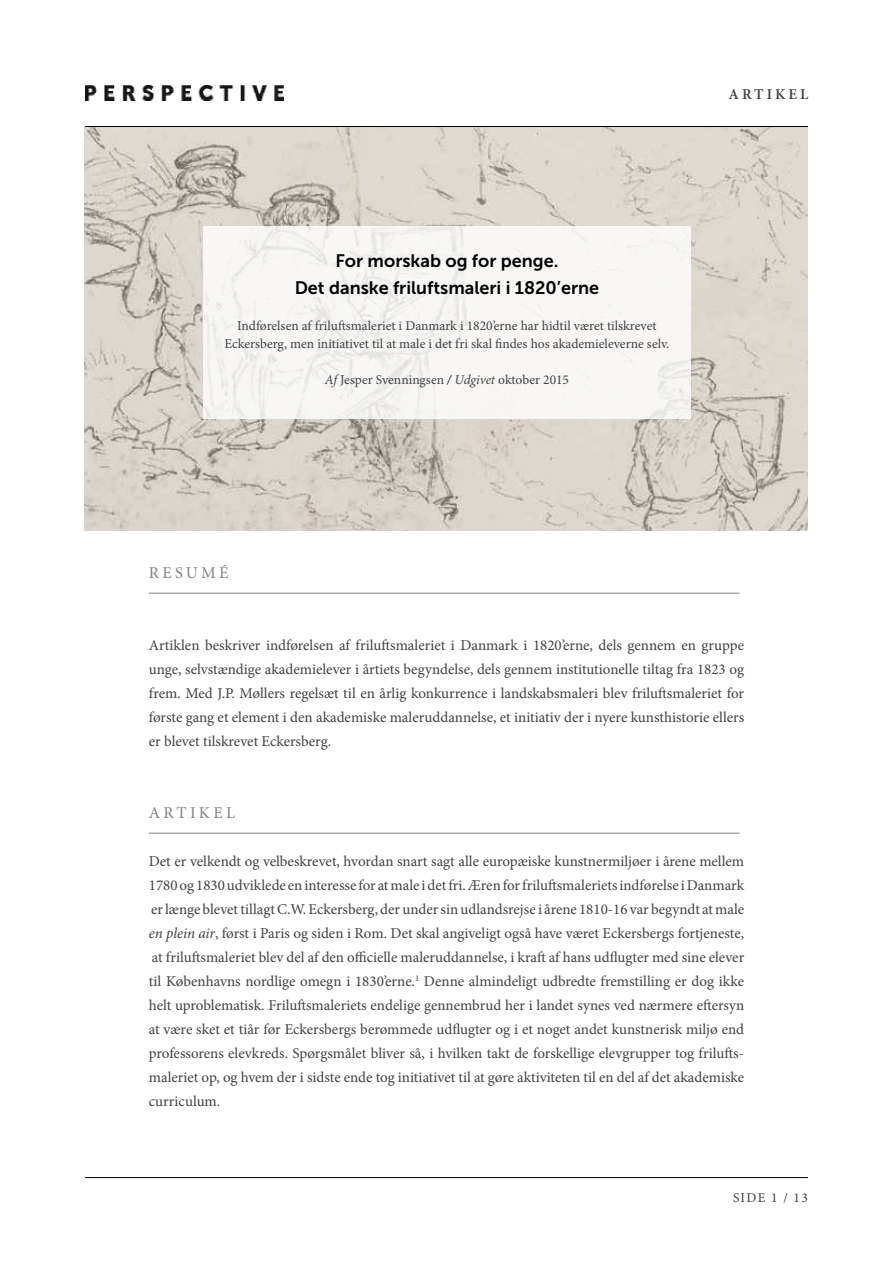
<style>
.page{position:relative;width:893px;height:1263px;background:#fff}
.page>*{position:absolute;margin:0;border:0;box-sizing:border-box;transform-origin:0 0}
.t1{font:18px/27px "Museo Sans 700";color:#000;text-align:center}
.t2{font:16.5px "Minion Pro";letter-spacing:.2em;color:#808285}
.t3{font:15px/24px "Minion Pro";color:#414042;text-align:justify}
.t4{font:600 15px "Minion Pro";letter-spacing:.2em;color:#414042}
.t5{font:13.5px/18px "Minion Pro";color:#414042;text-align:center}
.s1{font-style:italic}
.s2{font-style:italic;color:#000}
</style>
<div class="page">
<img style="left:85px;top:85px;width:198px;height:15px">
<hr style="left:85px;top:1177px;width:723px;height:1px;background:#000">
<img style="left:85px;top:127px;width:723px;height:403px">
<div style="left:203px;top:227px;width:488px;height:192px;background:#f8f7f5"></div>
<hr style="left:149px;top:593px;width:591px;height:1px;background:#808285">
<hr style="left:149px;top:833px;width:591px;height:1px;background:#808285">
<hr style="left:85px;top:126px;width:723px;height:1px;background:#000">
<p class="t4" style="left:728px;top:84px;width:81px">ARTIKEL</p>
<p class="t1" style="left:295px;top:247px;width:306px">For morskab og for penge.<br>Det danske friluftsmaleri i 1820’erne</p>
<p class="t5" style="left:224px;top:316px;width:446px">Indførelsen af friluftsmaleriet i Danmark i 1820’erne har hidtil været tilskrevet<br>Eckersberg, men initiativet til at male i det fri skal findes hos akademieleverne selv.</p>
<p class="t5" style="left:325px;top:370px;width:246px"><span class="s1">Af</span> Jesper Svenningsen <span class="s2">/</span> <span class="s1">Udgivet</span> oktober 2015</p>
<p class="t2" style="left:149px;top:562px;width:81px">RESUMÉ</p>
<p class="t3" style="left:149px;top:633px;width:597px">Artiklen beskriver indførelsen af friluftsmaleriet i Danmark i 1820’erne, dels gennem en gruppe unge, selvstændige akademielever i årtiets begyndelse, dels gennem institutionelle tiltag fra 1823 og frem. Med J.P. Møllers regelsæt til en årlig konkurrence i landskabsmaleri blev friluftsmaleriet for første gang et element i den akademiske maleruddannelse, et initiativ der i nyere kunsthistorie ellers er blevet tilskrevet Eckersberg.</p>
<p class="t2" style="left:149px;top:802px;width:88px">ARTIKEL</p>
<p class="t3" style="left:149px;top:849px;width:597px">Det er velkendt og velbeskrevet, hvordan snart sagt alle europæiske kunstnermiljøer i årene mellem 1780 og 1830 udviklede en interesse for at male i det fri. Æren for friluftsmaleriets indførelse i Danmark er længe blevet tillagt C.W. Eckersberg, der under sin udlandsrejse i årene 1810-16 var begyndt at male <span class="s1">en plein air</span>, først i Paris og siden i Rom. Det skal angiveligt også have været Eckersbergs fortjeneste, at friluftsmaleriet blev del af den officielle maleruddannelse, i kraft af hans udflugter med sine elever til Københavns nordlige omegn i 1830’erne.<sup>1</sup> Denne almindeligt udbredte fremstilling er dog ikke helt uproblematisk. Friluftsmaleriets endelige gennembrud her i landet synes ved nærmere eftersyn at være sket et tiår før Eckersbergs berømmede udflugter og i et noget andet kunstnerisk miljø end professorens elevkreds. Spørgsmålet bliver så, i hvilken takt de forskellige elevgrupper tog frilufts&shy;maleriet op, og hvem der i sidste ende tog initiativet til at gøre aktiviteten til en del af det akademiske curriculum.</p>
<p class="t5" style="left:733px;top:1188px;width:76px">SIDE 1 / 13</p>
</div>
